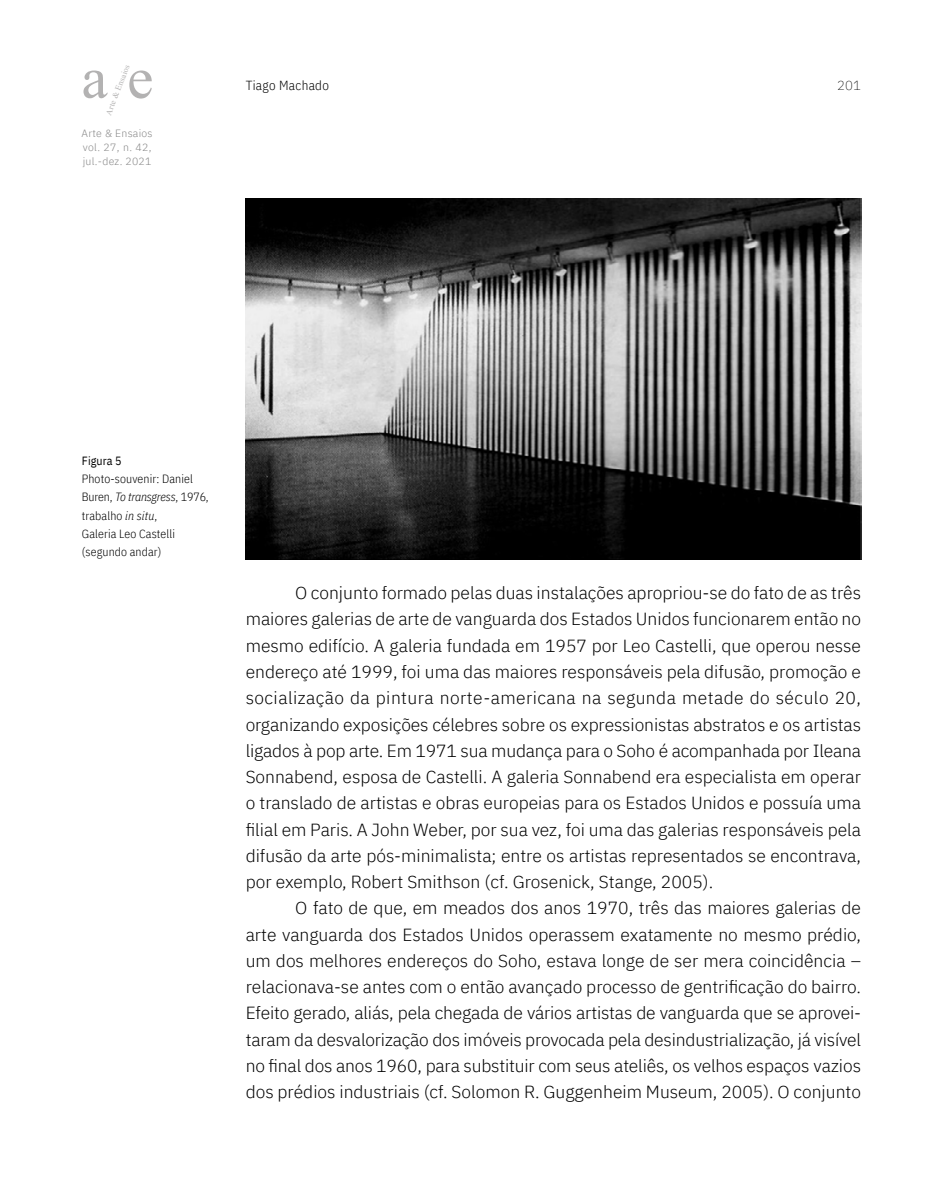
<style>
.page{position:relative;width:943px;height:1191px;background:#fff}
.page>*{position:absolute;margin:0;border:0;box-sizing:border-box;transform-origin:0 0}
.t1{font:59.15px "Times New Roman";color:#b3b2b2}
.t2{font:300 17.5px/26.2px "IBM Plex Sans";color:#000;text-align:justify}
.t3{font:300 13.12px "IBM Plex Sans Cond";letter-spacing:.025em;color:#000}
.t4{font:200 13.12px "IBM Plex Sans";color:#000}
.t5{font:300 11.9px/18.4px "IBM Plex Sans Cond";letter-spacing:.01em;color:#000}
.t6{font:11.9px "IBM Plex Sans Cond";letter-spacing:.01em;color:#000}
.t7{font:300 10.5px/14px "IBM Plex Sans";letter-spacing:.025em;color:#878787;text-align:justify}
.t8{font:8.4px "Times New Roman";color:#b3b2b2}
.s1{font-style:italic}
</style>
<div class="page">
<img style="left:246px;top:198px;width:615px;height:361px">
<p class="t8" style="left:103px;top:112px;width:55px;rotate:-69deg">Arte &amp; Ensaios</p>
<p class="t7" style="left:82px;top:125px;width:72px">Arte &amp; Ensaios vol. 27, n. 42, jul.-dez. 2021</p>
<h1 class="t1" style="left:81px;top:36px;width:73px">a e</h1>
<p class="t3" style="left:246px;top:75px;width:85px">Tiago Machado</p>
<p class="t4" style="left:837px;top:75px;width:25px">201</p>
<p class="t6" style="left:82px;top:451px;width:41px">Figura 5</p>
<p class="t5" style="left:82px;top:468px;width:128px">Photo-souvenir: Daniel<br>Buren, <span class="s1">To transgress</span>, 1976, trabalho <span class="s1">in situ</span>,<br>Galeria Leo Castelli (segundo andar)</p>
<p class="t2" style="left:246px;top:578px;width:617px;text-indent:50px">O conjunto formado pelas duas instalações apropriou-se do fato de as três maiores galerias de arte de vanguarda dos Estados Unidos funcionarem então no mesmo edifício. A galeria fundada em 1957 por Leo Castelli, que operou nesse endereço até 1999, foi uma das maiores responsáveis pela difusão, promoção e socialização da pintura norte-americana na segunda metade do século 20, organizando exposições célebres sobre os expressionistas abstratos e os artistas ligados à pop arte. Em 1971 sua mudança para o Soho é acompanhada por Ileana Sonnabend, esposa de Castelli. A galeria Sonnabend era especialista em operar o translado de artistas e obras europeias para os Estados Unidos e possuía uma filial em Paris. A John Weber, por sua vez, foi uma das galerias responsáveis pela difusão da arte pós-minimalista; entre os artistas representados se encontrava, por exemplo, Robert Smithson (cf. Grosenick, Stange, 2005).</p>
<p class="t2" style="left:246px;top:893px;width:617px;text-indent:50px">O fato de que, em meados dos anos 1970, três das maiores galerias de arte vanguarda dos Estados Unidos operassem exatamente no mesmo prédio, um dos melhores endereços do Soho, estava longe de ser mera coincidência – relacionava-se antes com o então avançado processo de gentrificação do bairro.<br>Efeito gerado, aliás, pela chegada de vários artistas de vanguarda que se aprovei&shy;taram da desvalorização dos imóveis provocada pela desindustrialização, já visível no final dos anos 1960, para substituir com seus ateliês, os velhos espaços vazios dos prédios industriais (cf. Solomon R. Guggenheim Museum, 2005). O conjunto</p>
</div>
